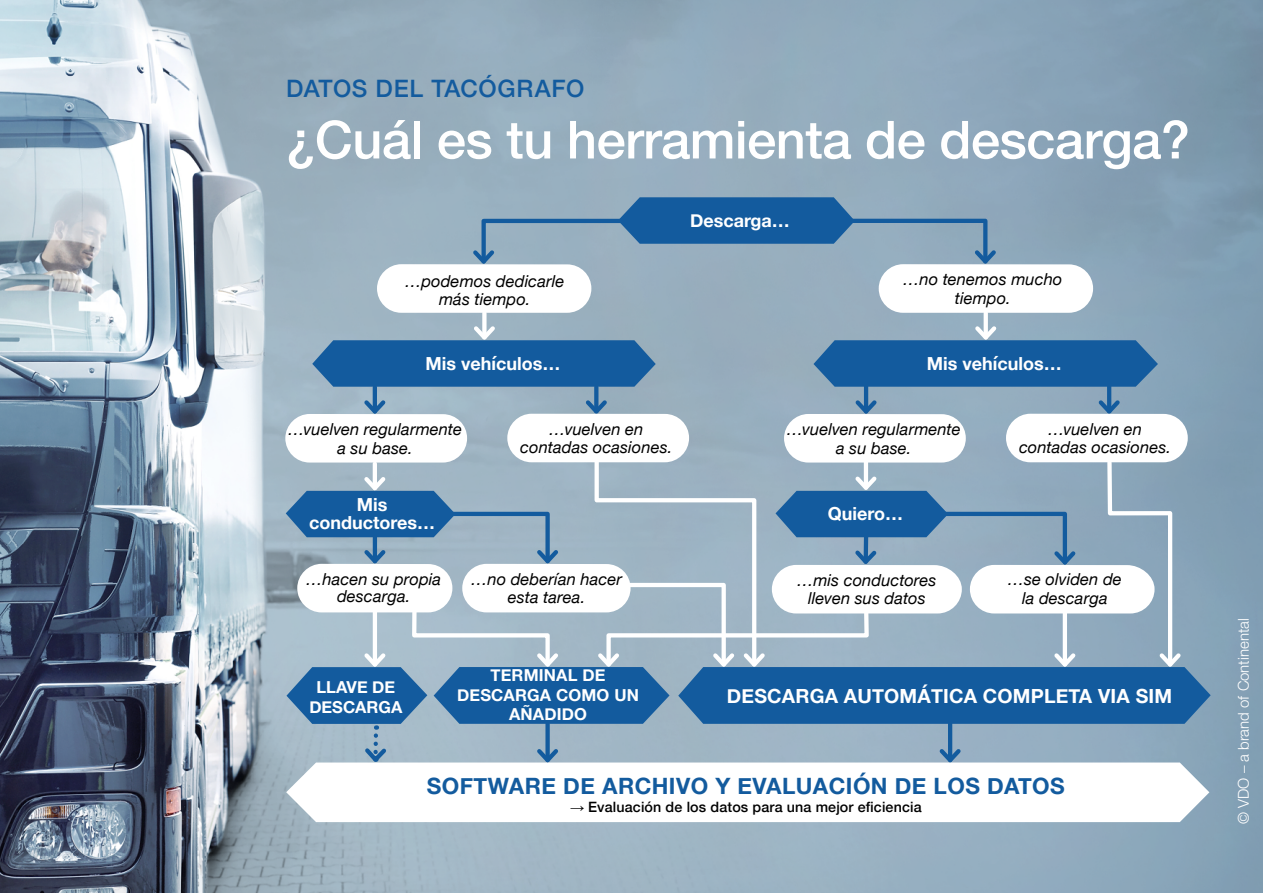
<style>
.page{position:relative;width:1263px;height:893px;background:#fff}
.page>*{position:absolute;margin:0;border:0;box-sizing:border-box;transform-origin:0 0}
.t1{font:500 52.5px "Helvetica Neue LT Pro";letter-spacing:-.01em;color:#fff}
.t2{font:500 24px "Helvetica Neue";letter-spacing:.025em;color:#135b9e}
.t3{font:700 22.5px "Helvetica Neue";letter-spacing:.02em;color:#135b9e}
.t4{font:700 19.5px "Helvetica Neue";letter-spacing:.01em;color:#fff}
.t5{font:700 18px/18.5px "Helvetica Neue";color:#fff;text-align:center}
.t6{font:italic 16.5px/18.6px "Helvetica Neue";letter-spacing:.005em;color:#000;text-align:center}
.t7{font:700 16.5px/20px "Helvetica Neue";letter-spacing:.01em;color:#fff;text-align:center}
.t8{font:300 15px "Helvetica Neue LT Pro";color:#fff}
.t9{font:500 14.25px "Helvetica Neue";letter-spacing:.01em;color:#000}
.s1{font-family:"Times New Roman";font-weight:700}
</style>
<div class="page">
<img style="left:0;top:0;width:1263px;height:893px">
<svg style="left:482px;top:313px;width:4px;height:9px"></svg>
<hr style="left:984px;top:313px;width:4px;height:24px;background:#fff">
<svg style="left:286px;top:766px;width:923px;height:56px"></svg>
<hr style="left:373px;top:387px;width:4px;height:24px;background:#135b9e">
<hr style="left:864px;top:386px;width:4px;height:25px;background:#135b9e">
<svg style="left:594px;top:387px;width:4px;height:9px"></svg>
<hr style="left:1107px;top:386px;width:4px;height:25px;background:#135b9e">
<svg style="left:312px;top:322px;width:344px;height:65px;background:#4178aa"></svg>
<svg style="left:813px;top:322px;width:345px;height:65px;background:#3e76a8"></svg>
<svg style="left:377px;top:197px;width:716px;height:116px"></svg>
<svg style="left:285px;top:396px;width:926px;height:370px"></svg>
<h2 class="t2" style="left:286px;top:69px;width:299px">DATOS DEL TACÓGRAFO</h2>
<h1 class="t1" style="left:286px;top:108px;width:905px">¿Cuál es tu herramienta de descarga?</h1>
<p class="t5" style="left:690px;top:212px;width:101px">Descarga…</p>
<p class="t6" style="left:405px;top:273px;width:161px">…podemos dedicarle más tiempo.</p>
<p class="t6" style="left:903px;top:271px;width:161px">…no tenemos mucho tiempo.</p>
<p class="t5" style="left:425px;top:355px;width:136px">Mis vehículos…</p>
<p class="t5" style="left:927px;top:355px;width:136px">Mis vehículos…</p>
<p class="t6" style="left:520px;top:420px;width:154px">…vuelven en contadas ocasiones.</p>
<p class="t6" style="left:1019px;top:420px;width:154px">…vuelven en contadas ocasiones.</p>
<p class="t6" style="left:288px;top:421px;width:175px">…vuelven regularmente a su base.</p>
<p class="t6" style="left:787px;top:421px;width:175px">…vuelven regularmente a su base.</p>
<p class="t5" style="left:309px;top:496px;width:128px">Mis conductores…</p>
<p class="t5" style="left:828px;top:505px;width:77px">Quiero…</p>
<p class="t6" style="left:471px;top:571px;width:152px">…no deberían hacer esta tarea.</p>
<p class="t6" style="left:306px;top:571px;width:136px;line-height:17.4px">…hacen su propia descarga.</p>
<p class="t6" style="left:797px;top:572px;width:141px">…mis conductores lleven sus datos</p>
<p class="t6" style="left:1008px;top:571px;width:116px">…se olviden de la descarga</p>
<p class="t7" style="left:309px;top:678px;width:94px">LLAVE DE<br>DESCARGA</p>
<p class="t7" style="left:457px;top:665px;width:183px">TERMINAL DE<br>DESCARGA COMO UN<br>AÑADIDO</p>
<p class="t4" style="left:727px;top:681px;width:447px">DESCARGA AUTOMÁTICA COMPLETA VIA SIM</p>
<h3 class="t3" style="left:427px;top:768px;width:639px">SOFTWARE DE ARCHIVO Y EVALUACIÓN DE LOS DATOS</h3>
<p class="t9" style="left:570px;top:796px;width:353px"><span class="s1">→</span> Evaluación de los datos para una mejor eficiencia</p>
<p class="t8" style="left:1234px;top:824px;width:207px;rotate:-90deg">© VDO – a brand of Continental</p>
</div>
